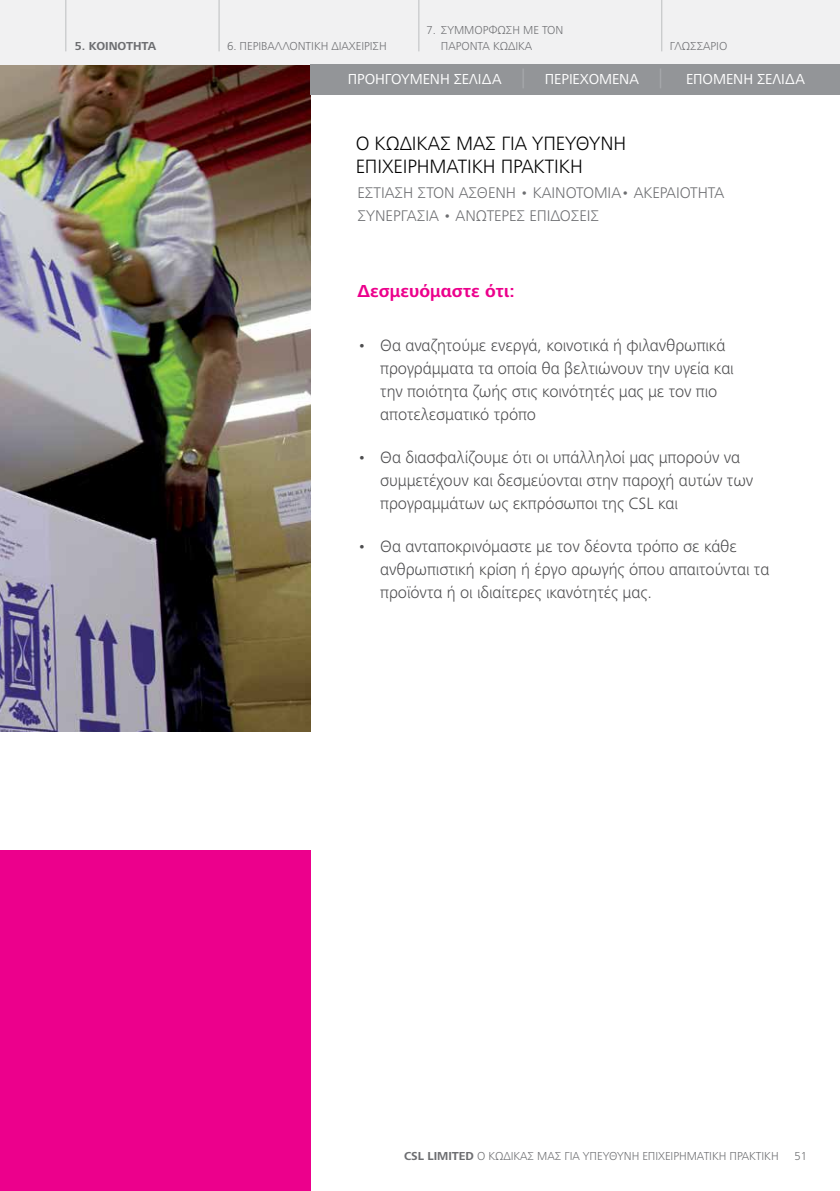
<style>
.page{position:relative;width:840px;height:1191px;background:#fff}
.page>*{position:absolute;margin:0;border:0;box-sizing:border-box;transform-origin:0 0}
.t1{font:300 20px/23px "Frutiger Next LTW1 G";letter-spacing:-.005em;color:#000}
.t2{font:700 18px "Frutiger Next LTW1 G";color:#ec008c}
.t3{font:300 17px/23px "Frutiger Next LTW1 G";letter-spacing:-.005em;color:#4d4d4f}
.t4{font:300 16px/23px "Frutiger Next LTW1 G";letter-spacing:-.005em;color:#6d6e71}
.t5{font:15px "Frutiger Next LTW1 G";letter-spacing:-.005em;color:#fff}
.t6{font:300 12px/16px "Frutiger Next LTW1 G";letter-spacing:-.005em;color:#6d6e71}
.t7{font:700 12px "Frutiger Next LTW1 G";letter-spacing:-.005em;color:#6d6e71}
.s1{font-weight:300;font-size:20px;color:#a7a9ac}
.s2{font-weight:700}
</style>
<div class="page">
<img style="left:0;top:64px;width:310px;height:667px">
<div style="left:0;top:0;width:839px;height:64px;background:#f1f1f2"></div>
<hr style="left:65px;top:0;width:1px;height:51px;background:#bcbec0">
<hr style="left:218px;top:0;width:1px;height:51px;background:#bcbec0">
<hr style="left:418px;top:0;width:1px;height:51px;background:#bcbec0">
<hr style="left:661px;top:0;width:1px;height:51px;background:#bcbec0">
<div style="left:310px;top:64px;width:529px;height:30px;background:#939598"></div>
<div style="left:0;top:850px;width:310px;height:341px;background:#ec008c"></div>
<p class="t7" style="left:75px;top:39px;width:83px">5. ΚΟΙΝΌΤΗΤΑ</p>
<p class="t6" style="left:227px;top:38px;width:161px">6. ΠΕΡΙΒΑΛΛΟΝΤΙΚΉ ΔΙΑΧΕΊ ΡΙΣΗ</p>
<p class="t6" style="left:440px;top:22px;width:124px;text-indent:-14px">7. ΣΥΜΜΌΡΦΩΣΗ ΜΕ ΤΟΝ<br>ΠΑΡΌΝΤΑ ΚΏΔΙΚΑ</p>
<p class="t6" style="left:669px;top:38px;width:59px">ΓΛΩΣΣΆΡΙΟ</p>
<p class="t5" style="left:347px;top:70px;width:179px">ΠΡΟΗΓΟΎΜΕΝΗ ΣΕΛΊΔΑ <span class="s1">|</span></p>
<p class="t5" style="left:544px;top:70px;width:119px">ΠΕΡΙ ΕΧΌΜΕΝΑ <span class="s1">|</span></p>
<p class="t5" style="left:685px;top:70px;width:120px">ΕΠΌΜΕΝΗ ΣΕΛΊΔΑ</p>
<p class="t1" style="left:355px;top:131px;width:272px">Ο ΚΏΔΙΚΆΣ ΜΑΣ ΓΙΑ ΥΠΕΎΘΥΝΗ<br>ΕΠΙΧΕΙΡΗΜΑΤΙΚΉ ΠΡΑΚΤΙΚΉ</p>
<p class="t4" style="left:357px;top:181px;width:368px">ΕΣΤΊΑΣΗ ΣΤΟΝ ΑΣΘΕΝΉ • ΚΑΙΝΟΤΟΜΊΑ • ΑΚΕΡΑΙΌΤΗΤΑ<br>ΣΥΝΕΡΓΑΣΊΑ • ΑΝΏΤΕΡΕΣ ΕΠΙΔΌΣΕΙΣ</p>
<p class="t2" style="left:357px;top:280px;width:159px">Δεσμευόμαστε ότι:</p>
<p class="t3" style="left:380px;top:333px;width:355px;text-indent:-23px">• Θα αναζητούμε ενεργά, κοινοτικά ή φιλανθρωπικά προγράμματα τα οποία θα βελτιώνουν την υγεία και την ποιότητα ζωής στις κοινότητές μας με τον πιο αποτελεσματικό τρόπο</p>
<p class="t3" style="left:380px;top:445px;width:374px;text-indent:-23px">• Θα διασφαλίζουμε ότι οι υπάλληλοί μας μπορούν να συμμετέχουν και δεσμεύονται στην παροχή αυτών των προγραμμάτων ως εκπρόσωποι της CSL και</p>
<p class="t3" style="left:380px;top:534px;width:390px;text-indent:-23px">• Θα ανταποκρινόμαστε με τον δέοντα τρόπο σε κάθε ανθρωπιστική κρίση ή έργο αρωγής όπου απαιτούνται τα προϊόντα ή οι ιδιαίτερες ικανότητές μας.</p>
<p class="t6" style="left:404px;top:1148px;width:374px"><span class="s2">CSL LIMITED</span> Ο ΚΏΔΙΚΆΣ ΜΑΣ ΓΙΑ ΥΠΕΎΘΥΝΗ ΕΠΙΧΕΙΡΗΜΑΤΙΚΉ ΠΡΑΚΤΙΚΉ</p>
<p class="t6" style="left:794px;top:1148px;width:14px">51</p>
</div>
